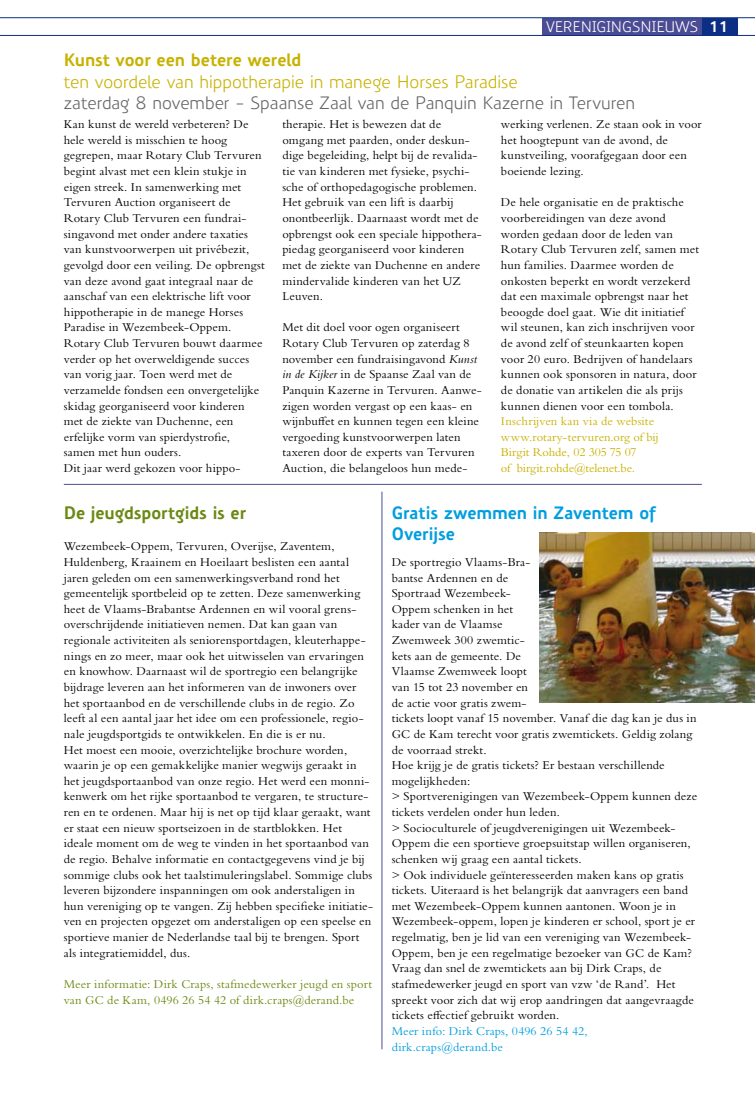
<style>
.page{position:relative;width:755px;height:1099px;background:#fff}
.page>*{position:absolute;margin:0;border:0;box-sizing:border-box;transform-origin:0 0}
.t1{font:17.5px "Precious Sans";letter-spacing:-.005em;color:#646567}
.t2{font:17.5px "Precious Sans";letter-spacing:-.005em;color:#c7b200}
.t3{font:700 17.5px/21px "Precious Sans";letter-spacing:-.01em;color:#009ee0}
.t4{font:700 17.5px "Precious Sans";letter-spacing:-.01em;color:#c7b200}
.t5{font:700 17.5px "Precious Sans";letter-spacing:-.005em;color:#6b8912}
.t6{font:15px "Precious Sans";color:#fff}
.t7{font:12.5px/15.6px "Bembo Std";letter-spacing:.01em;color:#000}
.t8{font:12.5px/15.6px "Bembo Std";letter-spacing:-.005em;color:#c7b200}
.t9{font:12.5px/15.6px "Bembo Std";letter-spacing:.01em;color:#6b8912}
.t10{font:12.5px/15.6px "Bembo Std";letter-spacing:.01em;color:#009ee0}
.s1{font-weight:700}
.s2{font-style:italic}
</style>
<div class="page">
<div style="left:702px;top:18px;width:35px;height:17px;background:#0a2f85"></div>
<div style="left:542px;top:18px;width:160px;height:17px;background:#4c4c95"></div>
<hr style="left:0;top:18px;width:755px;height:1px;background:#0a2f85">
<hr style="left:0;top:35px;width:755px;height:1px;background:#0a2f85">
<hr style="left:381px;top:491px;width:1px;height:558px;background:#4c4c95">
<hr style="left:64px;top:484px;width:638px;height:1px;background:#4c4c95">
<img style="left:539px;top:533px;width:216px;height:169px">
<p class="t6" style="left:546px;top:17px;width:184px">VERENIGINGSNIEUWS <span class="s1">11</span></p>
<h1 class="t4" style="left:64px;top:49px;width:239px">Kunst voor een betere wereld</h1>
<h1 class="t2" style="left:64px;top:70px;width:455px">ten voordele van hippotherapie in manege Horses Paradise</h1>
<h1 class="t1" style="left:64px;top:91px;width:573px">zaterdag 8 november - Spaanse Zaal van de Panquin Kazerne in Tervuren</h1>
<p class="t7" style="left:64px;top:116px;width:202px">Kan kunst de wereld verbeteren? De hele wereld is misschien te hoog gegrepen, maar Rotary Club Tervuren begint alvast met een klein stukje in eigen streek. In samenwerking met Tervuren Auction organiseert de Rotary Club Tervuren een fundrai&shy;singavond met onder andere taxaties van kunstvoorwerpen uit privébezit, gevolgd door een veiling. De opbrengst van deze avond gaat integraal naar de aanschaf van een elektrische lift voor hippotherapie in de manege Horses Paradise in Wezembeek-Oppem.<br>Rotary Club Tervuren bouwt daarmee verder op het overweldigende succes van vorig jaar. Toen werd met de verzamelde fondsen een onvergetelijke skidag georganiseerd voor kinderen met de ziekte van Duchenne, een erfelijke vorm van spierdystrofie, samen met hun ouders.<br>Dit jaar werd gekozen voor hippo-</p>
<p class="t7" style="left:282px;top:116px;width:201px">therapie. Het is bewezen dat de omgang met paarden, onder deskun&shy;dige begeleiding, helpt bij de revalida&shy;tie van kinderen met fysieke, psychi&shy;sche of orthopedagogische problemen.<br>Het gebruik van een lift is daarbij onontbeerlijk. Daarnaast wordt met de opbrengst ook een speciale hippothera&shy;piedag georganiseerd voor kinderen met de ziekte van Duchenne en andere mindervalide kinderen van het UZ Leuven.</p>
<p class="t7" style="left:282px;top:319px;width:201px">Met dit doel voor ogen organiseert Rotary Club Tervuren op zaterdag 8 november een fundraisingavond <span class="s2">Kunst in de Kijker</span> in de Spaanse Zaal van de Panquin Kazerne in Tervuren. Aanwe&shy;zigen worden vergast op een kaas- en wijnbuffet en kunnen tegen een kleine vergoeding kunstvoorwerpen laten taxeren door de experts van Tervuren Auction, die belangeloos hun mede-</p>
<p class="t7" style="left:501px;top:116px;width:202px">werking verlenen. Ze staan ook in voor het hoogtepunt van de avond, de kunstveiling, voorafgegaan door een boeiende lezing.</p>
<p class="t7" style="left:501px;top:194px;width:200px">De hele organisatie en de praktische voorbereidingen van deze avond worden gedaan door de leden van Rotary Club Tervuren zelf, samen met hun families. Daarmee worden de onkosten beperkt en wordt verzekerd dat een maximale opbrengst naar het beoogde doel gaat. Wie dit initiatief wil steunen, kan zich inschrijven voor de avond zelf of steunkaarten kopen voor 20 euro. Bedrijven of handelaars kunnen ook sponsoren in natura, door de donatie van artikelen die als prijs kunnen dienen voor een tombola.</p>
<p class="t8" style="left:501px;top:413px;width:159px">Inschrijven kan via de website www.rotary-tervuren.org of bij<br>Birgit Rohde, 02 305 75 07<br>of birgit.rohde@telenet.be.</p>
<h1 class="t5" style="left:64px;top:501px;width:184px">De jeugdsportgids is er</h1>
<p class="t7" style="left:64px;top:538px;width:311px">Wezembeek-Oppem, Tervuren, Overijse, Zaventem, Huldenberg, Kraainem en Hoeilaart beslisten een aantal jaren geleden om een samenwerkingsverband rond het gemeentelijk sportbeleid op te zetten. Deze samenwerking heet de Vlaams-Brabantse Ardennen en wil vooral grens&shy;overschrijdende initiatieven nemen. Dat kan gaan van regionale activiteiten als seniorensportdagen, kleuterhappe&shy;nings en zo meer, maar ook het uitwisselen van ervaringen en knowhow. Daarnaast wil de sportregio een belangrijke bijdrage leveren aan het informeren van de inwoners over het sportaanbod en de verschillende clubs in de regio. Zo leeft al een aantal jaar het idee om een professionele, regio&shy;nale jeugdsportgids te ontwikkelen. En die is er nu.<br>Het moest een mooie, overzichtelijke brochure worden, waarin je op een gemakkelijke manier wegwijs geraakt in het jeugdsportaanbod van onze regio. Het werd een monni&shy;kenwerk om het rijke sportaanbod te vergaren, te structure&shy;ren en te ordenen. Maar hij is net op tijd klaar geraakt, want er staat een nieuw sportseizoen in de startblokken. Het ideale moment om de weg te vinden in het sportaanbod van de regio. Behalve informatie en contactgegevens vind je bij sommige clubs ook het taalstimuleringslabel. Sommige clubs leveren bijzondere inspanningen om ook anderstaligen in hun vereniging op te vangen. Zij hebben specifieke initiatie&shy;ven en projecten opgezet om anderstaligen op een speelse en sportieve manier de Nederlandse taal bij te brengen. Sport als integratiemiddel, dus.</p>
<p class="t9" style="left:64px;top:976px;width:310px">Meer informatie: Dirk Craps, stafmedewerker jeugd en sport van GC de Kam, 0496 26 54 42 of dirk.craps@derand.be</p>
<h1 class="t3" style="left:392px;top:502px;width:266px">Gratis zwemmen in Zaventem of<br>Overijse</h1>
<p class="t7" style="left:392px;top:554px;width:307px">De sportregio Vlaams-Bra-<br>bantse Ardennen en de<br>Sportraad Wezembeek-<br>Oppem schenken in het<br>kader van de Vlaamse<br>Zwemweek 300 zwemtic-<br>kets aan de gemeente. De<br>Vlaamse Zwemweek loopt<br>van 15 tot 23 november en<br>de actie voor gratis zwem-<br>tickets loopt vanaf 15 november. Vanaf die dag kan je dus in GC de Kam terecht voor gratis zwemtickets. Geldig zolang de voorraad strekt.<br>Hoe krijg je de gratis tickets? Er bestaan verschillende mogelijkheden:<br>&gt; Sportverenigingen van Wezembeek-Oppem kunnen deze tickets verdelen onder hun leden.<br>&gt; Socioculturele of jeugdverenigingen uit Wezembeek-Oppem die een sportieve groepsuitstap willen organiseren, schenken wij graag een aantal tickets.<br>&gt; Ook individuele geïnteresseerden maken kans op gratis tickets. Uiteraard is het belangrijk dat aanvragers een band met Wezembeek-Oppem kunnen aantonen. Woon je in Wezembeek-oppem, lopen je kinderen er school, sport je er regelmatig, ben je lid van een vereniging van Wezembeek-Oppem, ben je een regelmatige bezoeker van GC de Kam?<br>Vraag dan snel de zwemtickets aan bij Dirk Craps, de stafmedewerker jeugd en sport van vzw ‘de Rand’. Het spreekt voor zich dat wij erop aandringen dat aangevraagde tickets effectief gebruikt worden.</p>
<p class="t10" style="left:392px;top:1022px;width:198px">Meer info: Dirk Craps, 0496 26 54 42, dirk.craps@derand.be</p>
</div>
